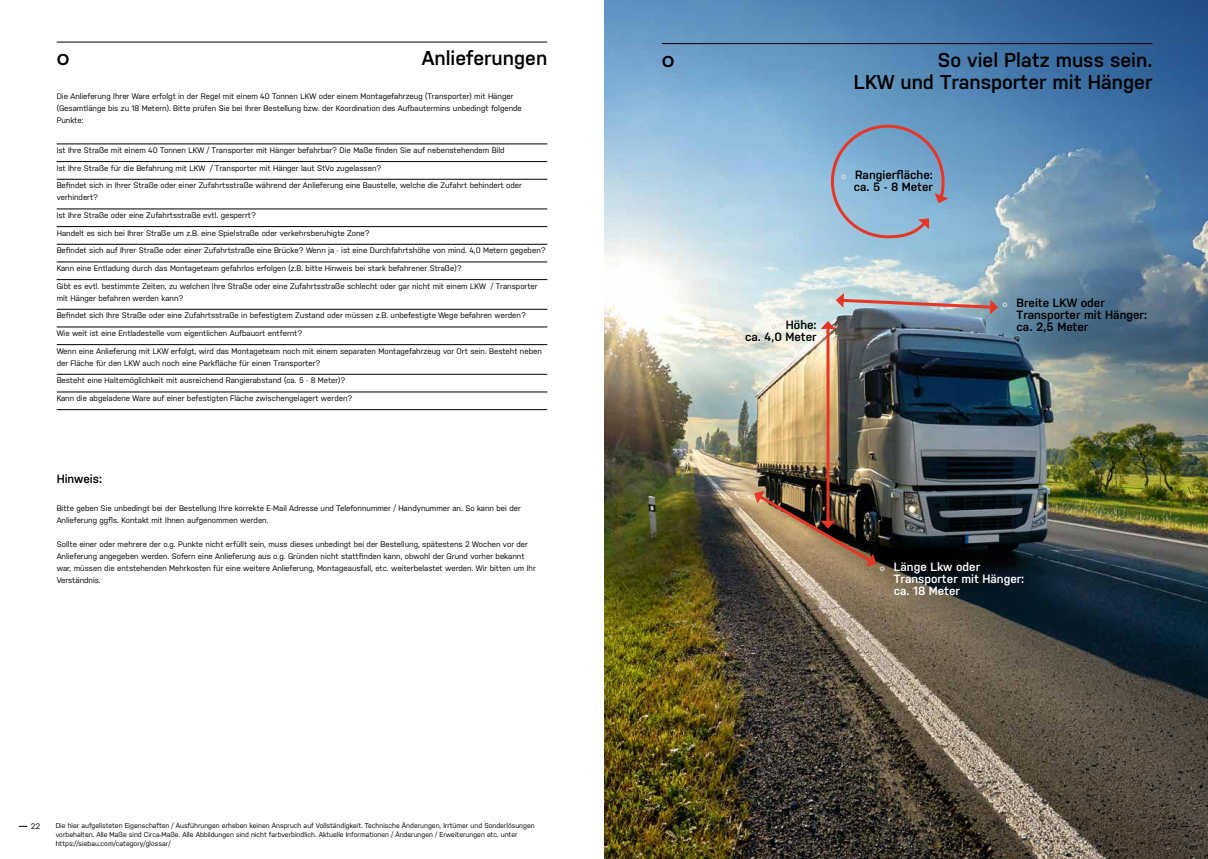
<style>
.page{position:relative;width:1208px;height:859px;background:#fff}
.page>*{position:absolute;margin:0;border:0;box-sizing:border-box;transform-origin:0 0}
.t1{font:600 20px/22px "Nudista";color:#000;text-align:right}
.t2{font:500 20px "Poppins";color:#000}
.t3{font:600 12px/12px "Nudista";color:#000}
.t4{font:600 12px/12px "Nudista";color:#fff}
.t5{font:8px/12px "Nudista";color:#000}
.t6{font:7px/9px "Nudista";color:#000}
.s1{font-family:"Poppins";font-size:8px;color:#dadada}
</style>
<div class="page">
<hr style="left:57px;top:42px;width:490px;height:1px;background:#000">
<hr style="left:57px;top:144px;width:490px;height:1px;background:#000">
<hr style="left:57px;top:161px;width:490px;height:1px;background:#000">
<hr style="left:57px;top:179px;width:490px;height:1px;background:#000">
<hr style="left:57px;top:209px;width:490px;height:1px;background:#000">
<hr style="left:57px;top:226px;width:490px;height:1px;background:#000">
<hr style="left:57px;top:244px;width:490px;height:1px;background:#000">
<hr style="left:57px;top:262px;width:490px;height:1px;background:#000">
<hr style="left:57px;top:279px;width:490px;height:1px;background:#000">
<hr style="left:57px;top:309px;width:490px;height:1px;background:#000">
<hr style="left:57px;top:327px;width:490px;height:1px;background:#000">
<hr style="left:57px;top:344px;width:490px;height:1px;background:#000">
<hr style="left:57px;top:374px;width:490px;height:1px;background:#000">
<hr style="left:57px;top:392px;width:490px;height:1px;background:#000">
<hr style="left:57px;top:409px;width:490px;height:1px;background:#000">
<img style="left:604px;top:0;width:604px;height:859px">
<hr style="left:826px;top:326px;width:3px;height:197px;background:#e73626">
<svg style="left:820px;top:321px;width:15px;height:8px"></svg>
<svg style="left:835px;top:293px;width:163px;height:21px;background:#b6adb0"></svg>
<img style="left:754px;top:491px;width:122px;height:75px">
<svg style="left:829px;top:123px;width:119px;height:117px;background:#8aa8c6"></svg>
<hr style="left:662px;top:43px;width:490px;height:1px;background:#000">
<h1 class="t2" style="left:57px;top:46px;width:14px">o</h1>
<h1 class="t1" style="left:422px;top:47px;width:127px">Anlieferungen</h1>
<p class="t5" style="left:57px;top:90px;width:466px">Die Anlieferung Ihrer Ware erfolgt in der Regel mit einem 40 Tonnen LKW oder einem Montagefahrzeug (Transporter) mit Hänger (Gesamtlänge bis zu 18 Metern). Bitte prüfen Sie bei Ihrer Bestellung bzw. der Koordination des Aufbautermins unbedingt folgende<br>Punkte:</p>
<p class="t5" style="left:57px;top:144px;width:449px">Ist Ihre Straße mit einem 40 Tonnen LKW / Transporter mit Hänger befahrbar? Die Maße finden Sie auf nebenstehendem Bild</p>
<p class="t5" style="left:57px;top:162px;width:326px">Ist Ihre Straße für die Befahrung mit LKW / Transporter mit Hänger laut StVo zugelassen?</p>
<p class="t5" style="left:57px;top:179px;width:467px">Befindet sich in Ihrer Straße oder einer Zufahrtsstraße während der Anlieferung eine Baustelle, welche die Zufahrt behindert oder verhindert?</p>
<p class="t5" style="left:57px;top:209px;width:201px">Ist Ihre Straße oder eine Zufahrtsstraße evtl. gesperrt?</p>
<p class="t5" style="left:57px;top:227px;width:315px">Handelt es sich bei Ihrer Straße um z.B. eine Spielstraße oder verkehrsberuhigte Zone?</p>
<p class="t5" style="left:57px;top:244px;width:490px">Befindet sich auf Ihrer Straße oder einer Zufahrtstraße eine Brücke? Wenn ja - ist eine Durchfahrtshöhe von mind. 4,0 Metern gegeben?</p>
<p class="t5" style="left:57px;top:262px;width:406px">Kann eine Entladung durch das Montageteam gefahrlos erfolgen (z.B. bitte Hinweis bei stark befahrener Straße)?</p>
<p class="t5" style="left:57px;top:280px;width:482px">Gibt es evtl. bestimmte Zeiten, zu welchen Ihre Straße oder eine Zufahrtsstraße schlecht oder gar nicht mit einem LKW / Transporter mit Hänger befahren werden kann?</p>
<p class="t5" style="left:57px;top:309px;width:471px">Befindet sich Ihre Straße oder eine Zufahrtsstraße in befestigtem Zustand oder müssen z.B. unbefestigte Wege befahren werden?</p>
<p class="t5" style="left:57px;top:327px;width:247px">Wie weit ist eine Entladestelle vom eigentlichen Aufbauort entfernt?</p>
<p class="t5" style="left:57px;top:345px;width:487px">Wenn eine Anlieferung mit LKW erfolgt, wird das Montageteam noch mit einem separaten Montagefahrzeug vor Ort sein. Besteht neben der Fläche für den LKW auch noch eine Parkfläche für einen Transporter?</p>
<p class="t5" style="left:57px;top:374px;width:290px">Besteht eine Haltemöglichkeit mit ausreichend Rangierabstand (ca. 5 - 8 Meter)?</p>
<p class="t5" style="left:57px;top:392px;width:297px">Kann die abgeladene Ware auf einer befestigten Fläche zwischengelagert werden?</p>
<h2 class="t3" style="left:57px;top:472px;width:47px">Hinweis:</h2>
<p class="t5" style="left:57px;top:502px;width:465px">Bitte geben Sie unbedingt bei der Bestellung Ihre korrekte E-Mail Adresse und Telefonnummer / Handynummer an. So kann bei der<br>Anlieferung ggfls. Kontakt mit Ihnen aufgenommen werden.</p>
<p class="t5" style="left:57px;top:538px;width:481px">Sollte einer oder mehrere der o.g. Punkte nicht erfüllt sein, muss dieses unbedingt bei der Bestellung, spätestens 2 Wochen vor der Anlieferung angegeben werden. Sofern eine Anlieferung aus o.g. Gründen nicht stattfinden kann, obwohl der Grund vorher bekannt war, müssen die entstehenden Mehrkosten für eine weitere Anlieferung, Montageausfall, etc. weiterbelastet werden. Wir bitten um Ihr Verständnis.</p>
<h1 class="t2" style="left:662px;top:48px;width:14px">o</h1>
<h1 class="t1" style="left:854px;top:48px;width:300px">So viel Platz muss sein.<br>LKW und Transporter mit Hänger</h1>
<h2 class="t3" style="left:841px;top:168px;width:93px;text-align:right"><span class="s1">o</span> Rangierfläche: ca. 5 - 8 Meter</h2>
<h2 class="t3" style="left:1016px;top:296px;width:132px;text-indent:-14px"><span class="s1">o</span> Breite LKW oder<br>Transporter mit Hänger:</h2>
<h2 class="t3" style="left:771px;top:319px;width:47px"><span class="s1">o</span> Höhe:</h2>
<h2 class="t3" style="left:1016px;top:320px;width:73px">ca. 2,5 Meter</h2>
<h2 class="t3" style="left:745px;top:331px;width:73px">ca. 4,0 Meter</h2>
<h2 class="t4" style="left:894px;top:561px;width:132px;text-indent:-14px"><span class="s1">o</span> Länge Lkw oder<br>Transporter mit Hänger: ca. 18 Meter</h2>
<p class="t6" style="left:56px;top:821px;width:480px">Die hier aufgelisteten Eigenschaften / Ausführungen erheben keinen Anspruch auf Vollständigkeit. Technische Änderungen, Irrtümer und Sonderlösungen vorbehalten. Alle Maße sind Circa-Maße. Alle Abbildungen sind nicht farbverbindlich. Aktuelle Informationen / Änderungen / Erweiterungen etc. unter https://siebau.com/category/glossar/</p>
<p class="t5" style="left:31px;top:820px;width:11px">22</p>
<p class="t5" style="left:1167px;top:820px;width:11px">23</p>
</div>
